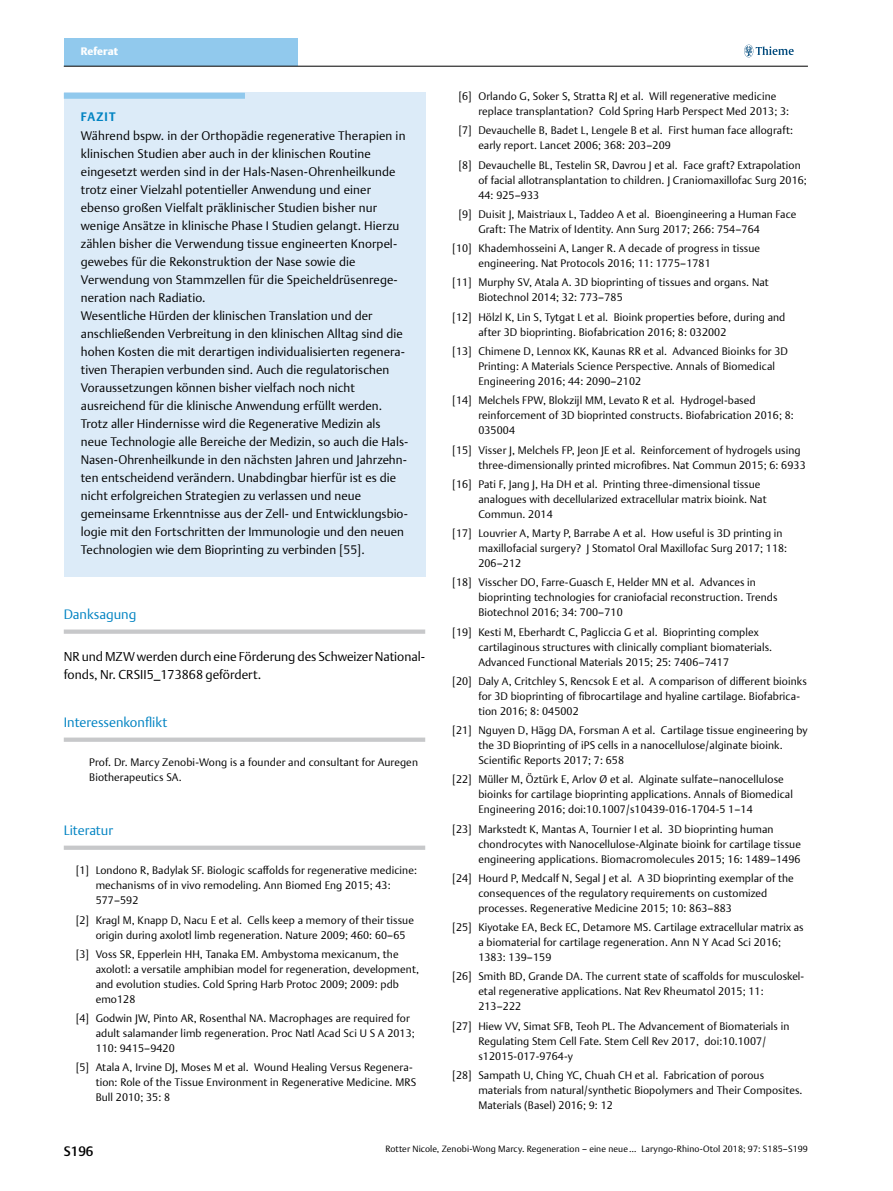
<style>
.page{position:relative;width:893px;height:1191px;background:#fff}
.page>*{position:absolute;margin:0;border:0;box-sizing:border-box;transform-origin:0 0}
.t1{font:300 13.5px "Thieme Argo 2011";color:#0083c2}
.t2{font:500 13.5px "Thieme Argo 2011";color:#000}
.t3{font:300 12.75px/18px "Thieme Argo 2011";letter-spacing:-.005em;color:#000}
.t4{font:300 12.3px/18px "Thieme Argo 2011";letter-spacing:.005em;color:#000}
.t5{font:700 12px "Thieme Argo 2011";color:#0083c2}
.t6{font:300 10.8px/15px "Thieme Argo 2011";letter-spacing:.01em;color:#000}
.t7{font:900 10.8px "Thieme Argo 2011";letter-spacing:.005em;color:#fff}
.t8{font:300 9px "Thieme Argo 2011";letter-spacing:.01em;color:#000}
</style>
<div class="page">
<div style="left:64px;top:38px;width:234px;height:28px;background:#91c9ed"></div>
<svg style="left:744px;top:45px;width:50px;height:12px"></svg>
<hr style="left:64px;top:66px;width:744px;height:1px;background:#000">
<div style="left:64px;top:629px;width:361px;height:5px;background:#c7c8ca"></div>
<div style="left:64px;top:737px;width:361px;height:5px;background:#c7c8ca"></div>
<div style="left:64px;top:845px;width:361px;height:5px;background:#c7c8ca"></div>
<div style="left:64px;top:92px;width:361px;height:485px;background:#dcebf8"></div>
<div style="left:64px;top:93px;width:181px;height:6px;background:#91c9ed"></div>
<p class="t7" style="left:81px;top:44px;width:39px">Referat</p>
<p class="t5" style="left:81px;top:108px;width:23px">Fazit</p>
<p class="t4" style="left:81px;top:127px;width:329px">Während bspw. in der Orthopädie regenerative Therapien in klinischen Studien aber auch in der klinischen Routine eingesetzt werden sind in der Hals-Nasen-Ohrenheilkunde trotz einer Vielzahl potentieller Anwendung und einer ebenso großen Vielfalt präklinischer Studien bisher nur wenige Ansätze in klinische Phase I Studien gelangt. Hierzu zählen bisher die Verwendung tissue engineerten Knorpel&shy;gewebes für die Rekonstruktion der Nase sowie die Verwendung von Stammzellen für die Speicheldrüsenrege&shy;neration nach Radiatio.<br>Wesentliche Hürden der klinischen Translation und der anschließenden Verbreitung in den klinischen Alltag sind die hohen Kosten die mit derartigen individualisierten regenera&shy;tiven Therapien verbunden sind. Auch die regulatorischen Voraussetzungen können bisher vielfach noch nicht ausreichend für die klinische Anwendung erfüllt werden.<br>Trotz aller Hindernisse wird die Regenerative Medizin als neue Technologie alle Bereiche der Medizin, so auch die Hals-Nasen-Ohrenheilkunde in den nächsten Jahren und Jahrzehn&shy;ten entscheidend verändern. Unabdingbar hierfür ist es die nicht erfolgreichen Strategien zu verlassen und neue gemeinsame Erkenntnisse aus der Zell- und Entwicklungsbio&shy;logie mit den Fortschritten der Immunologie und den neuen Technologien wie dem Bioprinting zu verbinden [55].</p>
<p class="t1" style="left:64px;top:605px;width:74px">Danksagung</p>
<p class="t3" style="left:64px;top:647px;width:363px">NR und MZW werden durch eine Förderung des Schweizer National&shy;fonds, Nr. CRSII5_173868 gefördert.</p>
<p class="t1" style="left:64px;top:713px;width:105px">Interessenkonflikt</p>
<p class="t6" style="left:89px;top:754px;width:330px">Prof. Dr. Marcy Zenobi-Wong is a founder and consultant for Auregen<br>Biotherapeutics SA.</p>
<p class="t1" style="left:64px;top:821px;width:51px">Literatur</p>
<p class="t6" style="left:96px;top:862px;width:323px;text-indent:-20px">[1] Londono R, Badylak SF. Biologic scaffolds for regenerative medicine: mechanisms of in vivo remodeling. Ann Biomed Eng 2015; 43:<br>577–592</p>
<p class="t6" style="left:96px;top:912px;width:320px;text-indent:-20px">[2] Kragl M, Knapp D, Nacu E et al. Cells keep a memory of their tissue origin during axolotl limb regeneration. Nature 2009; 460: 60–65</p>
<p class="t6" style="left:96px;top:946px;width:325px;text-indent:-20px">[3] Voss SR, Epperlein HH, Tanaka EM. Ambystoma mexicanum, the axolotl: a versatile amphibian model for regeneration, development, and evolution studies. Cold Spring Harb Protoc 2009; 2009: pdb emo128</p>
<p class="t6" style="left:96px;top:1010px;width:321px;text-indent:-20px">[4] Godwin JW, Pinto AR, Rosenthal NA. Macrophages are required for adult salamander limb regeneration. Proc Natl Acad Sci U S A 2013;<br>110: 9415–9420</p>
<p class="t6" style="left:96px;top:1060px;width:322px;text-indent:-20px">[5] Atala A, Irvine DJ, Moses M et al. Wound Healing Versus Regenera&shy;tion: Role of the Tissue Environment in Regenerative Medicine. MRS<br>Bull 2010; 35: 8</p>
<p class="t6" style="left:478px;top:89px;width:312px;text-indent:-20px">[6] Orlando G, Soker S, Stratta RJ et al. Will regenerative medicine replace transplantation? Cold Spring Harb Perspect Med 2013; 3:</p>
<p class="t6" style="left:478px;top:123px;width:316px;text-indent:-20px">[7] Devauchelle B, Badet L, Lengele B et al. First human face allograft: early report. Lancet 2006; 368: 203–209</p>
<p class="t6" style="left:478px;top:157px;width:330px;text-indent:-20px">[8] Devauchelle BL, Testelin SR, Davrou J et al. Face graft? Extrapolation of facial allotransplantation to children. J Craniomaxillofac Surg 2016;<br>44: 925–933</p>
<p class="t6" style="left:478px;top:206px;width:319px;text-indent:-20px">[9] Duisit J, Maistriaux L, Taddeo A et al. Bioengineering a Human Face<br>Graft: The Matrix of Identity. Ann Surg 2017; 266: 754–764</p>
<p class="t6" style="left:478px;top:241px;width:283px;text-indent:-26px">[10] Khademhosseini A, Langer R. A decade of progress in tissue engineering. Nat Protocols 2016; 11: 1775–1781</p>
<p class="t6" style="left:478px;top:275px;width:292px;text-indent:-26px">[11] Murphy SV, Atala A. 3D bioprinting of tissues and organs. Nat<br>Biotechnol 2014; 32: 773–785</p>
<p class="t6" style="left:478px;top:309px;width:308px;text-indent:-26px">[12] Hölzl K, Lin S, Tytgat L et al. Bioink properties before, during and after 3D bioprinting. Biofabrication 2016; 8: 032002</p>
<p class="t6" style="left:478px;top:343px;width:311px;text-indent:-26px">[13] Chimene D, Lennox KK, Kaunas RR et al. Advanced Bioinks for 3D<br>Printing: A Materials Science Perspective. Annals of Biomedical<br>Engineering 2016; 44: 2090–2102</p>
<p class="t6" style="left:478px;top:393px;width:317px;text-indent:-26px">[14] Melchels FPW, Blokzijl MM, Levato R et al. Hydrogel-based reinforcement of 3D bioprinted constructs. Biofabrication 2016; 8:<br>035004</p>
<p class="t6" style="left:478px;top:442px;width:329px;text-indent:-26px">[15] Visser J, Melchels FP, Jeon JE et al. Reinforcement of hydrogels using three-dimensionally printed microfibres. Nat Commun 2015; 6: 6933</p>
<p class="t6" style="left:478px;top:476px;width:290px;text-indent:-26px">[16] Pati F, Jang J, Ha DH et al. Printing three-dimensional tissue analogues with decellularized extracellular matrix bioink. Nat<br>Commun. 2014</p>
<p class="t6" style="left:478px;top:525px;width:310px;text-indent:-26px">[17] Louvrier A, Marty P, Barrabe A et al. How useful is 3D printing in maxillofacial surgery? J Stomatol Oral Maxillofac Surg 2017; 118:<br>206–212</p>
<p class="t6" style="left:478px;top:575px;width:301px;text-indent:-26px">[18] Visscher DO, Farre-Guasch E, Helder MN et al. Advances in bioprinting technologies for craniofacial reconstruction. Trends<br>Biotechnol 2016; 34: 700–710</p>
<p class="t6" style="left:478px;top:624px;width:295px;text-indent:-26px">[19] Kesti M, Eberhardt C, Pagliccia G et al. Bioprinting complex cartilaginous structures with clinically compliant biomaterials.<br>Advanced Functional Materials 2015; 25: 7406–7417</p>
<p class="t6" style="left:478px;top:673px;width:330px;text-indent:-26px">[20] Daly A, Critchley S, Rencsok E et al. A comparison of different bioinks for 3D bioprinting of fibrocartilage and hyaline cartilage. Biofabrica&shy;tion 2016; 8: 045002</p>
<p class="t6" style="left:478px;top:722px;width:331px;text-indent:-26px">[21] Nguyen D, Hägg DA, Forsman A et al. Cartilage tissue engineering by the 3D Bioprinting of iPS cells in a nanocellulose/alginate bioink.<br>Scientific Reports 2017; 7: 658</p>
<p class="t6" style="left:478px;top:772px;width:316px;text-indent:-26px">[22] Müller M, Öztürk E, Arlov Ø et al. Alginate sulfate–nanocellulose bioinks for cartilage bioprinting applications. Annals of Biomedical<br>Engineering 2016; doi:10.1007/s10439-016-1704-5 1–14</p>
<p class="t6" style="left:478px;top:821px;width:324px;text-indent:-26px">[23] Markstedt K, Mantas A, Tournier I et al. 3D bioprinting human chondrocytes with Nanocellulose-Alginate bioink for cartilage tissue engineering applications. Biomacromolecules 2015; 16: 1489–1496</p>
<p class="t6" style="left:478px;top:870px;width:317px;text-indent:-26px">[24] Hourd P, Medcalf N, Segal J et al. A 3D bioprinting exemplar of the consequences of the regulatory requirements on customized processes. Regenerative Medicine 2015; 10: 863–883</p>
<p class="t6" style="left:478px;top:919px;width:327px;text-indent:-26px">[25] Kiyotake EA, Beck EC, Detamore MS. Cartilage extracellular matrix as a biomaterial for cartilage regeneration. Ann N Y Acad Sci 2016;<br>1383: 139–159</p>
<p class="t6" style="left:478px;top:969px;width:327px;text-indent:-26px">[26] Smith BD, Grande DA. The current state of scaffolds for musculoskel&shy;etal regenerative applications. Nat Rev Rheumatol 2015; 11:<br>213–222</p>
<p class="t6" style="left:478px;top:1018px;width:313px;text-indent:-26px">[27] Hiew VV, Simat SFB, Teoh PL. The Advancement of Biomaterials in<br>Regulating Stem Cell Fate. Stem Cell Rev 2017, doi:10.1007/ s12015-017-9764-y</p>
<p class="t6" style="left:478px;top:1067px;width:326px;text-indent:-26px">[28] Sampath U, Ching YC, Chuah CH et al. Fabrication of porous materials from natural/synthetic Biopolymers and Their Composites.<br>Materials (Basel) 2016; 9: 12</p>
<p class="t2" style="left:64px;top:1142px;width:31px">S196</p>
<p class="t8" style="left:385px;top:1143px;width:424px">Rotter Nicole, Zenobi-Wong Marcy. Regeneration – eine neue … Laryngo-Rhino-Otol 2018; 97: S185–S199</p>
</div>
